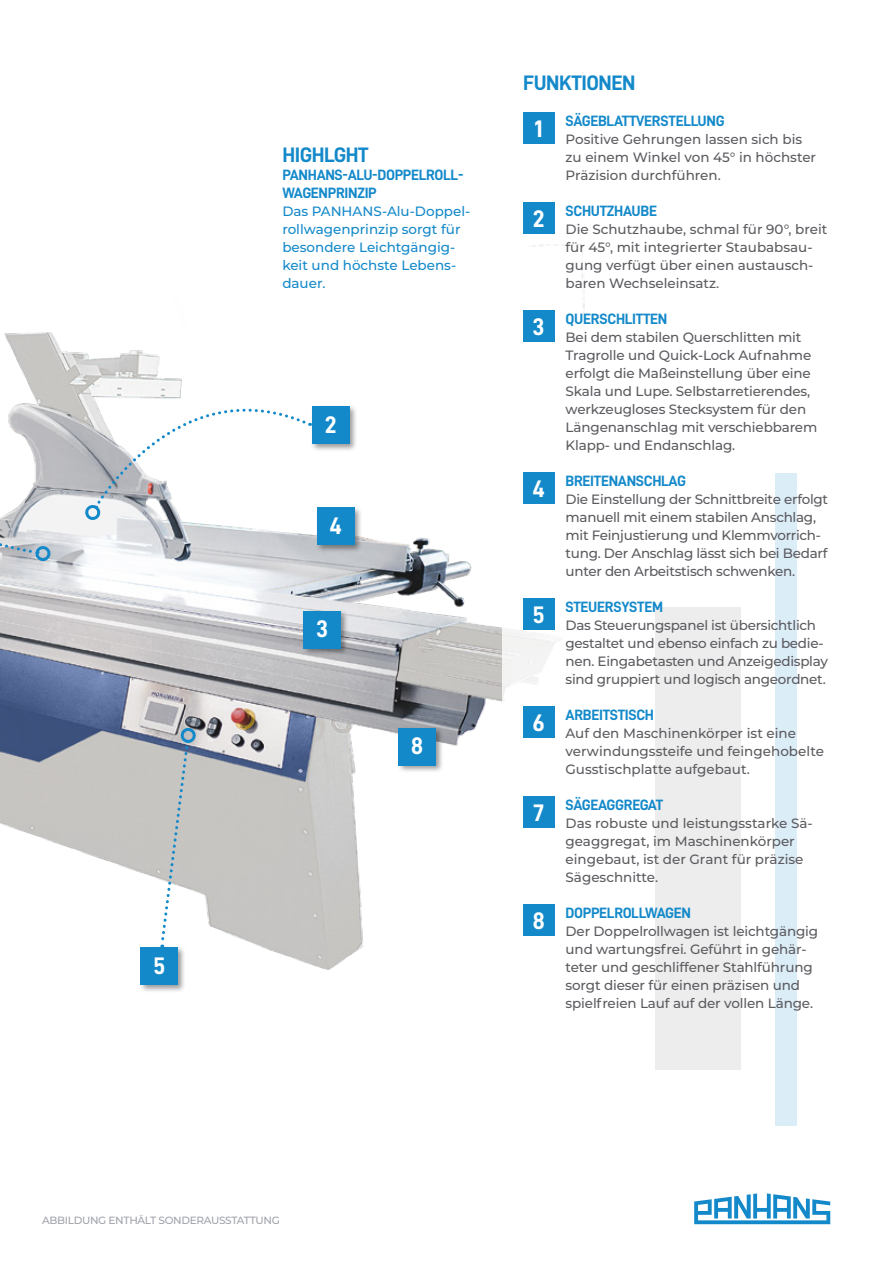
<style>
.page{position:relative;width:893px;height:1263px;background:#fff}
.page>*{position:absolute;margin:0;border:0;box-sizing:border-box;transform-origin:0 0}
.t1{font:24px "D DIN Bold";color:#fff}
.t2{font:21px "D DIN Bold";letter-spacing:-.02em;color:#1389ca}
.t3{font:15px/18px "D DIN Bold";letter-spacing:-.02em;color:#1389ca}
.t4{font:500 13.5px/18px "Montserrat";letter-spacing:-.01em;color:#5c5a5f}
.t5{font:500 13.5px/18px "Montserrat";color:#1389ca}
.t6{font:500 10.5px "Montserrat";letter-spacing:-.03em;color:#a0a2ab}
</style>
<div class="page">
<svg style="left:694px;top:1193px;width:136px;height:31px"></svg>
<div style="left:656px;top:607px;width:85px;height:463px;background:#ededed"></div>
<div style="left:776px;top:473px;width:21px;height:653px;background:#dbedf7"></div>
<img style="left:0;top:243px;width:584px;height:727px">
<div style="left:502px;top:549px;width:143px;height:286px;background:#fff"></div>
<div style="left:315px;top:506px;width:48px;height:47px;background:#000;opacity:.4"></div>
<div style="left:317px;top:508px;width:37px;height:37px;background:#1389ca"></div>
<div style="left:302px;top:609px;width:47px;height:47px;background:#000;opacity:.4"></div>
<div style="left:304px;top:611px;width:37px;height:37px;background:#1389ca"></div>
<div style="left:139px;top:946px;width:47px;height:47px;background:#000;opacity:.4"></div>
<div style="left:141px;top:947px;width:37px;height:38px;background:#1389ca"></div>
<div style="left:397px;top:726px;width:47px;height:48px;background:#000;opacity:.4"></div>
<div style="left:399px;top:728px;width:37px;height:37px;background:#1389ca"></div>
<div style="left:310px;top:404px;width:48px;height:48px;background:#000;opacity:.4"></div>
<div style="left:312px;top:406px;width:37px;height:37px;background:#1389ca"></div>
<div style="left:523px;top:113px;width:31px;height:31px;background:#1389ca"></div>
<div style="left:523px;top:203px;width:31px;height:31px;background:#1389ca"></div>
<div style="left:523px;top:311px;width:31px;height:31px;background:#1389ca"></div>
<div style="left:523px;top:473px;width:31px;height:31px;background:#1389ca"></div>
<div style="left:523px;top:599px;width:31px;height:31px;background:#1389ca"></div>
<div style="left:523px;top:707px;width:31px;height:31px;background:#1389ca"></div>
<div style="left:523px;top:797px;width:31px;height:31px;background:#1389ca"></div>
<div style="left:523px;top:905px;width:31px;height:31px;background:#1389ca"></div>
<svg style="left:0;top:438px;width:50px;height:125px"></svg>
<svg style="left:83px;top:374px;width:228px;height:145px"></svg>
<svg style="left:159px;top:726px;width:37px;height:221px"></svg>
<h1 class="t1" style="left:153px;top:952px;width:13px">5</h1>
<h2 class="t2" style="left:282px;top:143px;width:88px">HIGHLGHT</h2>
<p class="t3" style="left:282px;top:166px;width:183px">PANHANS-ALU-DOPPELROLL-<br>WAGENPRINZIP</p>
<p class="t5" style="left:282px;top:202px;width:189px">Das PANHANS-Alu-Doppel&shy;rollwagenprinzip sorgt für besondere Leichtgängig&shy;keit und höchste Lebens&shy;dauer.</p>
<h1 class="t1" style="left:325px;top:411px;width:13px">2</h1>
<h1 class="t1" style="left:330px;top:513px;width:14px">4</h1>
<h1 class="t1" style="left:316px;top:616px;width:14px">3</h1>
<h1 class="t1" style="left:411px;top:733px;width:14px">8</h1>
<h2 class="t2" style="left:523px;top:71px;width:114px">FUNKTIONEN</h2>
<h1 class="t1" style="left:534px;top:115px;width:10px">1</h1>
<p class="t3" style="left:566px;top:112px;width:161px">SÄGEBLATTVERSTELLUNG</p>
<p class="t4" style="left:566px;top:130px;width:252px">Positive Gehrungen lassen sich bis zu einem Winkel von 45° in höchster<br>Präzision durchführen.</p>
<h1 class="t1" style="left:533px;top:205px;width:13px">2</h1>
<p class="t3" style="left:566px;top:202px;width:93px">SCHUTZHAUBE</p>
<p class="t4" style="left:566px;top:220px;width:263px">Die Schutzhaube, schmal für 90°, breit für 45°, mit integrierter Staubabsau&shy;gung verfügt über einen austausch&shy;baren Wechseleinsatz.</p>
<h1 class="t1" style="left:533px;top:313px;width:14px">3</h1>
<p class="t3" style="left:566px;top:310px;width:103px">QUERSCHLITTEN</p>
<p class="t4" style="left:566px;top:328px;width:253px">Bei dem stabilen Querschlitten mit Tragrolle und Quick-Lock Aufnahme erfolgt die Maßeinstellung über eine Skala und Lupe. Selbstarretierendes, werkzeugloses Stecksystem für den Längenanschlag mit verschiebbarem Klapp- und Endanschlag.</p>
<h1 class="t1" style="left:532px;top:475px;width:14px">4</h1>
<p class="t3" style="left:566px;top:472px;width:122px">BREITENANSCHLAG</p>
<p class="t4" style="left:566px;top:490px;width:264px">Die Einstellung der Schnittbreite erfolgt manuell mit einem stabilen Anschlag, mit Feinjustierung und Klemmvorrich&shy;tung. Der Anschlag lässt sich bei Bedarf unter den Arbeitstisch schwenken.</p>
<h1 class="t1" style="left:533px;top:601px;width:13px">5</h1>
<p class="t3" style="left:566px;top:598px;width:99px">STEUERSYSTEM</p>
<p class="t4" style="left:566px;top:616px;width:264px">Das Steuerungspanel ist übersichtlich gestaltet und ebenso einfach zu bedie&shy;nen. Eingabetasten und Anzeigedisplay sind gruppiert und logisch angeordnet.</p>
<h1 class="t1" style="left:532px;top:709px;width:14px">6</h1>
<p class="t3" style="left:566px;top:706px;width:90px">ARBEITSTISCH</p>
<p class="t4" style="left:566px;top:724px;width:260px">Auf den Maschinenkörper ist eine verwindungssteife und feingehobelte<br>Gusstischplatte aufgebaut.</p>
<h1 class="t1" style="left:533px;top:799px;width:12px">7</h1>
<p class="t3" style="left:566px;top:796px;width:99px">SÄGEAGGREGAT</p>
<p class="t4" style="left:566px;top:814px;width:249px">Das robuste und leistungsstarke Sä&shy;geaggregat, im Maschinenkörper eingebaut, ist der Grant für präzise<br>Sägeschnitte.</p>
<h1 class="t1" style="left:532px;top:907px;width:14px">8</h1>
<p class="t3" style="left:566px;top:904px;width:127px">DOPPELROLLWAGEN</p>
<p class="t4" style="left:566px;top:922px;width:254px">Der Doppelrollwagen ist leichtgängig und wartungsfrei. Geführt in gehär&shy;teter und geschliffener Stahlführung sorgt dieser für einen präzisen und spielfreien Lauf auf der vollen Länge.</p>
<p class="t6" style="left:42px;top:1213px;width:239px">ABBILDUNG ENTHÄLT SONDERAUSSTATTUNG</p>
</div>
